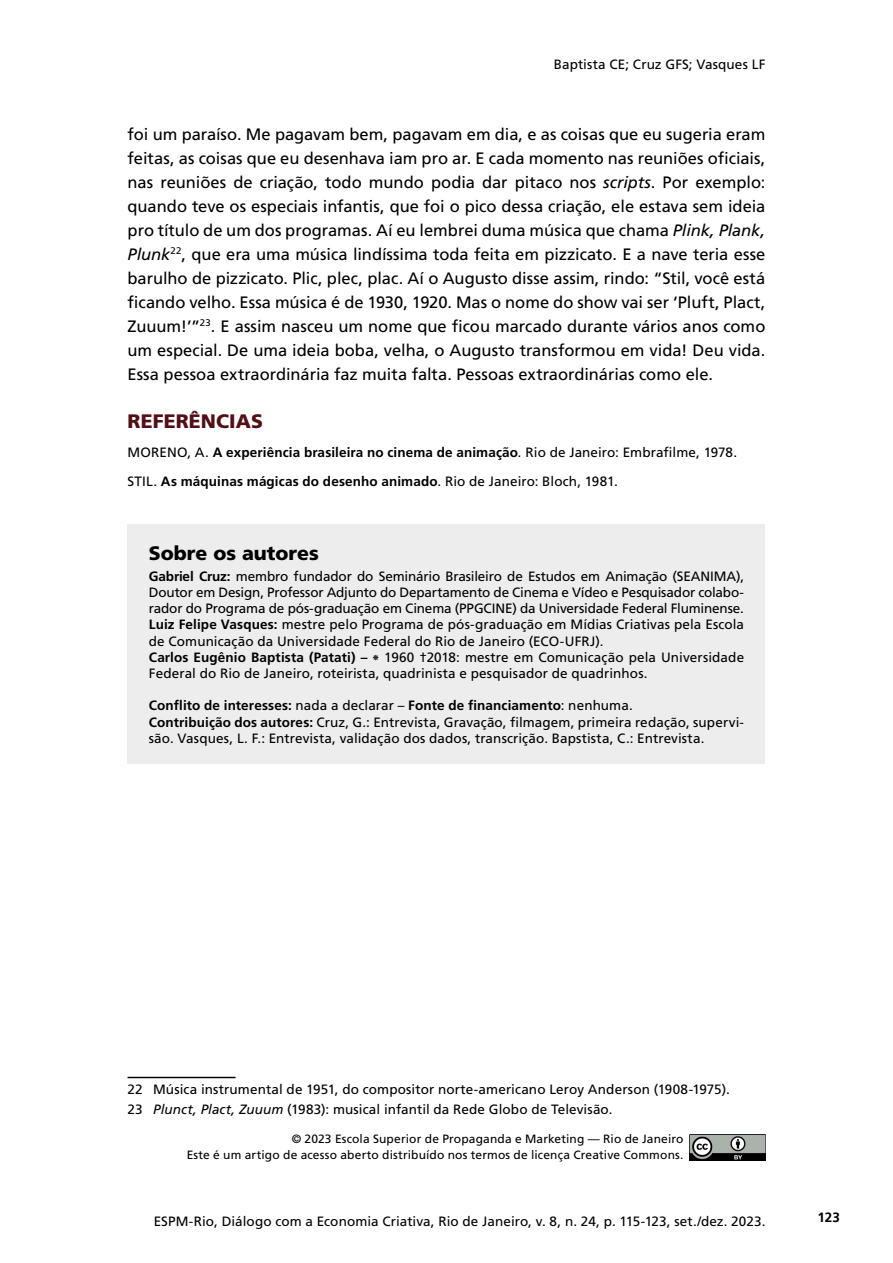
<style>
.page{position:relative;width:893px;height:1263px;background:#fff}
.page>*{position:absolute;margin:0;border:0;box-sizing:border-box;transform-origin:0 0}
.t1{font:900 19.5px "Frutiger LT Std";color:#000}
.t2{font:900 19.5px "Frutiger LT Std";letter-spacing:.005em;color:#520f16}
.t3{font:16.5px/24px "Frutiger LT Std";letter-spacing:-.005em;color:#000;text-align:justify}
.t4{font:13.5px/16.2px "Frutiger LT Std";letter-spacing:.005em;color:#000}
.t5{font:700 13.5px/29px "Frutiger LT Std";letter-spacing:.01em;color:#000}
.t6{font:12px/16.2px "Frutiger LT Std";letter-spacing:.01em;color:#000;text-align:right}
.s1{font-style:italic}
.s2{font-weight:400}
.s3{font-weight:400;font-style:italic}
.s4{font-weight:700}
.s5{font-family:"Times New Roman"}
</style>
<div class="page">
<img style="left:690px;top:1134px;width:75px;height:27px">
<hr style="left:128px;top:1077px;width:108px;height:1px;background:#000">
<div style="left:128px;top:524px;width:637px;height:240px;background:#ededed"></div>
<p class="t4" style="left:554px;top:56px;width:213px">Baptista CE; Cruz GFS; Vasques LF</p>
<p class="t3" style="left:128px;top:122px;width:639px">foi um paraíso. Me pagavam bem, pagavam em dia, e as coisas que eu sugeria eram feitas, as coisas que eu desenhava iam pro ar. E cada momento nas reuniões oficiais, nas reuniões de criação, todo mundo podia dar pitaco nos <span class="s1">scripts</span>. Por exemplo: quando teve os especiais infantis, que foi o pico dessa criação, ele estava sem ideia pro título de um dos programas. Aí eu lembrei duma música que chama <span class="s1">Plink, Plank, Plunk</span><sup>22</sup>, que era uma música lindíssima toda feita em pizzicato. E a nave teria esse barulho de pizzicato. Plic, plec, plac. Aí o Augusto disse assim, rindo: “Stil, você está ficando velho. Essa música é de 1930, 1920. Mas o nome do show vai ser ‘Pluft, Plact, Zuuum!’”<sup>23</sup>. E assim nasceu um nome que ficou marcado durante vários anos como um especial. De uma ideia boba, velha, o Augusto transformou em vida! Deu vida.<br>Essa pessoa extraordinária faz muita falta. Pessoas extraordinárias como ele.</p>
<h1 class="t2" style="left:128px;top:409px;width:137px">REFERÊNCIAS</h1>
<p class="t5" style="left:128px;top:438px;width:611px"><span class="s2">MORENO, A.</span> A experiência brasileira no cinema de animação<span class="s3">.</span> <span class="s2">Rio de Janeiro: Embrafilme, 1978.<br>STIL.</span> As máquinas mágicas do desenho animado<span class="s2">. Rio de Janeiro: Bloch, 1981.</span></p>
<h1 class="t1" style="left:149px;top:542px;width:171px">Sobre os autores</h1>
<p class="t4" style="left:149px;top:568px;width:597px"><span class="s4">Gabriel Cruz:</span> membro fundador do Seminário Brasileiro de Estudos em Animação (SEANIMA), Doutor em Design, Professor Adjunto do Departamento de Cinema e Vídeo e Pesquisador colabo&shy;rador do Programa de pós-graduação em Cinema (PPGCINE) da Universidade Federal Fluminense.<br><span class="s4">Luiz Felipe Vasques:</span> mestre pelo Programa de pós-graduação em Mídias Criativas pela Escola de Comunicação da Universidade Federal do Rio de Janeiro (ECO-UFRJ).<br><span class="s4">Carlos Eugênio Baptista (Patati) –</span> <span class="s5">⁕</span> 1960 †2018: mestre em Comunicação pela Universidade Federal do Rio de Janeiro, roteirista, quadrinista e pesquisador de quadrinhos.</p>
<p class="t4" style="left:149px;top:698px;width:597px"><span class="s4">Conflito de interesses:</span> nada a declarar – <span class="s4">Fonte de financiamento</span>: nenhuma.<br><span class="s4">Contribuição dos autores:</span> Cruz, G.: Entrevista, Gravação, filmagem, primeira redação, supervi&shy;são. Vasques, L. F.: Entrevista, validação dos dados, transcrição. Bapstista, C.: Entrevista.</p>
<p class="t4" style="left:128px;top:1079px;width:604px;line-height:20.4px">22 Música instrumental de 1951, do compositor norte-americano Leroy Anderson (1908-1975).<br>23 <span class="s1">Plunct, Plact, Zuuum</span> (1983): musical infantil da Rede Globo de Televisão.</p>
<p class="t6" style="left:187px;top:1131px;width:498px">© 2023 Escola Superior de Propaganda e Marketing — Rio de Janeiro<br>Este é um artigo de acesso aberto distribuído nos termos de licença Creative Commons.</p>
<p class="t4" style="left:154px;top:1213px;width:613px">ESPM-Rio, Diálogo com a Economia Criativa, Rio de Janeiro, v. 8, n. 24, p. 115-123, set./dez. 2023.</p>
<p class="t5" style="left:818px;top:1203px;width:24px">123</p>
</div>
